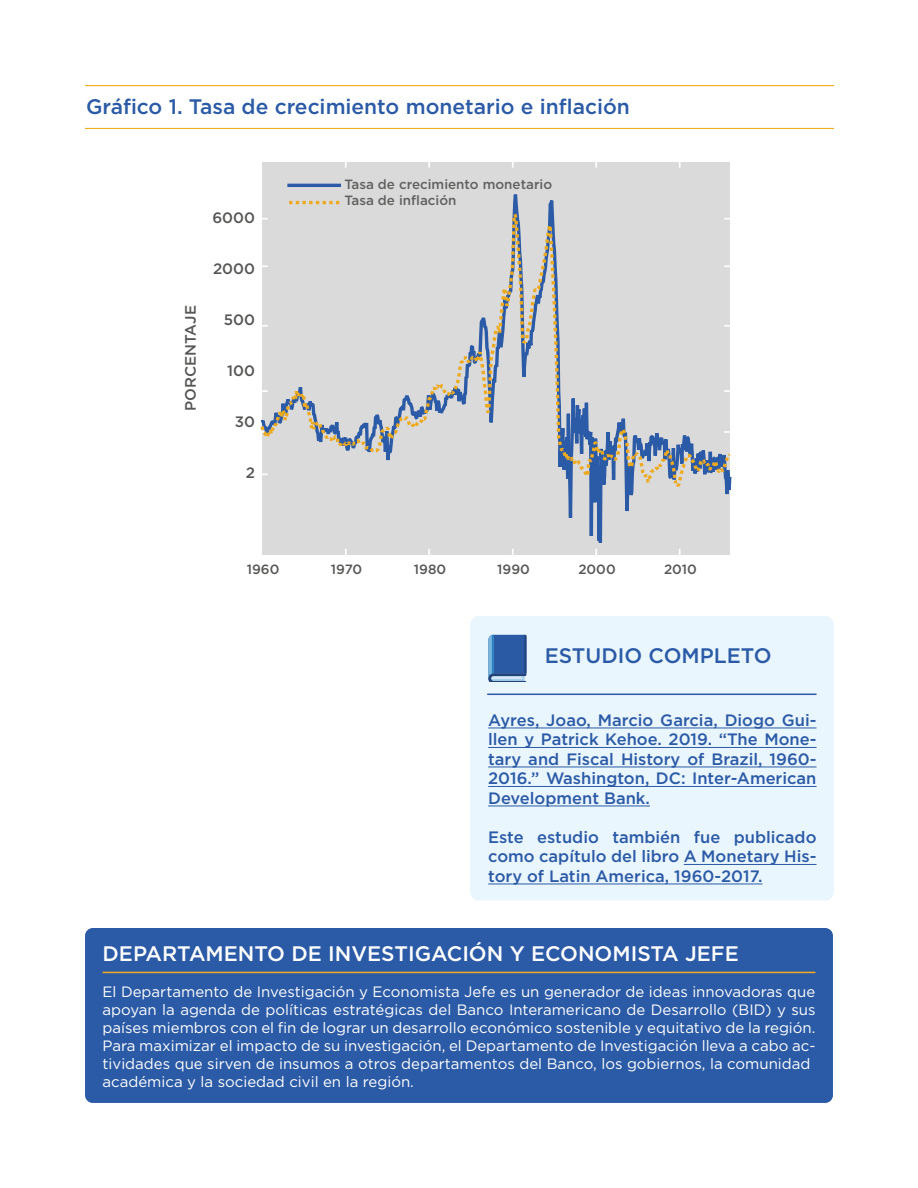
<style>
.page{position:relative;width:918px;height:1188px;background:#fff}
.page>*{position:absolute;margin:0;border:0;box-sizing:border-box;transform-origin:0 0}
.t1{font:500 21px "Gotham";color:#2b5aa6}
.t2{font:500 21px "Gotham";color:#fff}
.t3{font:500 16.5px/19.5px "Gotham";color:#2b5aa6;text-align:justify}
.t4{font:500 15.15px "Gotham";color:#575756}
.t5{font:15px/18px "Gotham";color:#fff}
.t6{font:500 13.35px/16.8px "Gotham";color:#616160}
.t7{font:500 13.35px "Gotham";color:#575756}
</style>
<div class="page">
<hr style="left:85px;top:128px;width:749px;height:1px;background:#f0ab1f">
<hr style="left:85px;top:85px;width:749px;height:1px;background:#f0ab1f">
<div style="left:733px;top:616px;width:101px;height:284px;background:#eaf6fe"></div>
<hr style="left:488px;top:728px;width:329px;height:1px;background:#2b5aa6">
<hr style="left:488px;top:747px;width:329px;height:1px;background:#2b5aa6">
<hr style="left:488px;top:767px;width:329px;height:1px;background:#2b5aa6">
<hr style="left:488px;top:786px;width:329px;height:1px;background:#2b5aa6">
<hr style="left:684px;top:864px;width:133px;height:1px;background:#2b5aa6">
<hr style="left:488px;top:884px;width:275px;height:1px;background:#2b5aa6">
<hr style="left:487px;top:694px;width:330px;height:1px;background:#2b5aa6">
<svg style="left:258px;top:86px;width:475px;height:814px"></svg>
<div style="left:85px;top:928px;width:748px;height:175px;background:#2b5aa6;border-radius:8px"></div>
<hr style="left:103px;top:972px;width:712px;height:1px;background:#f0ab1f">
<h1 class="t1" style="left:86px;top:93px;width:545px">Gráfico 1. Tasa de crecimiento monetario e inflación</h1>
<p class="t4" style="left:181px;top:411px;width:107px;rotate:-90deg">PORCENTAJE</p>
<p class="t4" style="left:212px;top:208px;width:44px">6000</p>
<p class="t4" style="left:213px;top:259px;width:44px">2000</p>
<p class="t4" style="left:224px;top:310px;width:33px">500</p>
<p class="t4" style="left:227px;top:361px;width:29px">100</p>
<p class="t4" style="left:235px;top:412px;width:22px">30</p>
<p class="t4" style="left:246px;top:463px;width:11px">2</p>
<p class="t6" style="left:344px;top:175px;width:209px">Tasa de crecimiento monetario<br>Tasa de inflación</p>
<p class="t7" style="left:247px;top:561px;width:34px">1960</p>
<p class="t7" style="left:331px;top:561px;width:33px">1970</p>
<p class="t7" style="left:414px;top:561px;width:34px">1980</p>
<p class="t7" style="left:497px;top:561px;width:34px">1990</p>
<p class="t7" style="left:578px;top:561px;width:39px">2000</p>
<p class="t7" style="left:664px;top:561px;width:34px">2010</p>
<h1 class="t1" style="left:545px;top:642px;width:228px">ESTUDIO COMPLETO</h1>
<p class="t3" style="left:488px;top:710px;width:330px">Ayres, Joao, Marcio Garcia, Diogo Gui&shy;llen y Patrick Kehoe. 2019. “The Mone&shy;tary and Fiscal History of Brazil, 1960- 2016.” Washington, DC: Inter-American Development Bank.</p>
<p class="t3" style="left:488px;top:827px;width:330px">Este estudio también fue publicado como capítulo del libro A Monetary His&shy;tory of Latin America, 1960-2017.</p>
<h1 class="t2" style="left:103px;top:940px;width:638px">DEPARTAMENTO DE INVESTIGACIÓN Y ECONOMISTA JEFE</h1>
<p class="t5" style="left:103px;top:982px;width:715px">El Departamento de Investigación y Economista Jefe es un generador de ideas innovadoras que apoyan la agenda de políticas estratégicas del Banco Interamericano de Desarrollo (BID) y sus países miembros con el fin de lograr un desarrollo económico sostenible y equitativo de la región.<br>Para maximizar el impacto de su investigación, el Departamento de Investigación lleva a cabo ac&shy;tividades que sirven de insumos a otros departamentos del Banco, los gobiernos, la comunidad académica y la sociedad civil en la región.</p>
</div>
